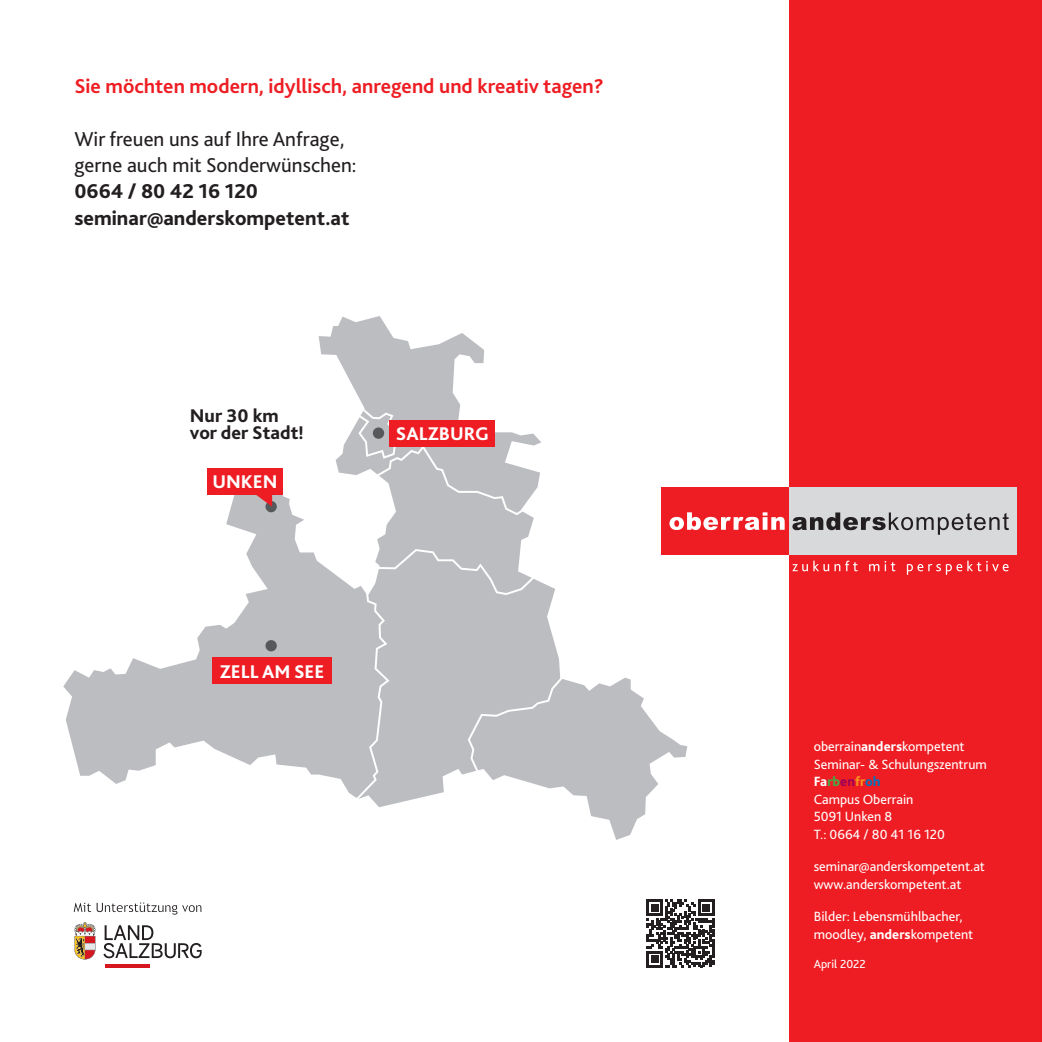
<style>
.page{position:relative;width:1042px;height:1042px;background:#fff}
.page>*{position:absolute;margin:0;border:0;box-sizing:border-box;transform-origin:0 0}
.t1{font:21px/26.2px "Bliss 2";color:#231f20}
.t2{font:700 21px "Bliss 2";color:#ee1d23}
.t3{font:800 21px/26.2px "Bliss 2";color:#231f20}
.t4{font:800 19.25px "Bliss 2";color:#fff}
.t5{font:800 19.25px/17.5px "Bliss 2";color:#231f20}
.t6{font:14px/17.5px "Bliss 2";color:#fff}
.t7{font:12.25px "Bliss 2";color:#fff}
.s1{font-weight:800}
.s2{font-weight:800;color:#40ae49}
.s3{font-weight:800;color:#9c0159}
.s4{font-weight:800;color:#f7931d}
.s5{font-weight:800;color:#0072bc}
</style>
<div class="page">
<div style="left:789px;top:0;width:253px;height:1042px;background:#ee1d23"></div>
<svg style="left:647px;top:899px;width:67px;height:68px"></svg>
<svg style="left:319px;top:316px;width:222px;height:176px"></svg>
<svg style="left:360px;top:411px;width:174px;height:140px"></svg>
<svg style="left:63px;top:489px;width:323px;height:309px"></svg>
<svg style="left:560px;top:677px;width:127px;height:163px"></svg>
<svg style="left:358px;top:551px;width:202px;height:256px;background:#c5c6c9"></svg>
<div style="left:373px;top:427px;width:11px;height:12px;background:#57585a;border-radius:50%"></div>
<div style="left:265px;top:501px;width:12px;height:11px;background:#57585a;border-radius:50%"></div>
<div style="left:389px;top:420px;width:106px;height:26px;background:#ee1d23"></div>
<div style="left:207px;top:468px;width:76px;height:27px;background:#ee1d23"></div>
<svg style="left:256px;top:495px;width:16px;height:12px"></svg>
<div style="left:265px;top:640px;width:12px;height:11px;background:#57585a;border-radius:50%"></div>
<div style="left:212px;top:658px;width:120px;height:26px;background:#ee1d23"></div>
<svg style="left:74px;top:922px;width:21px;height:37px"></svg>
<svg style="left:105px;top:964px;width:44px;height:3px"></svg>
<svg style="left:103px;top:925px;width:99px;height:33px"></svg>
<svg style="left:74px;top:902px;width:127px;height:12px"></svg>
<svg style="left:792px;top:560px;width:66px;height:11px"></svg>
<svg style="left:869px;top:561px;width:26px;height:10px"></svg>
<svg style="left:907px;top:560px;width:101px;height:15px"></svg>
<div style="left:661px;top:487px;width:128px;height:67px;background:#ee1d23"></div>
<svg style="left:669px;top:512px;width:115px;height:18px"></svg>
<div style="left:789px;top:487px;width:227px;height:67px;background:#d8d9db"></div>
<svg style="left:792px;top:512px;width:217px;height:23px"></svg>
<h1 class="t2" style="left:74px;top:73px;width:531px">Sie möchten modern, idyllisch, anregend und kreativ tagen?</h1>
<h1 class="t1" style="left:74px;top:125px;width:284px">Wir freuen uns auf Ihre Anfrage, gerne auch mit Sonderwünschen:</h1>
<h1 class="t3" style="left:74px;top:178px;width:277px">0664 / 80 42 16 120 seminar@anderskompetent.at</h1>
<h2 class="t5" style="left:190px;top:406px;width:115px">Nur 30 km vor der Stadt!</h2>
<h2 class="t4" style="left:212px;top:470px;width:67px">UNKEN</h2>
<h2 class="t4" style="left:220px;top:659px;width:106px">ZELL AM SEE</h2>
<h2 class="t4" style="left:396px;top:421px;width:94px">SALZBURG</h2>
<p class="t6" style="left:814px;top:737px;width:175px">oberrain<span class="s1">anders</span>kompetent<br>Seminar- &amp; Schulungszentrum<br><span class="s1">Fa</span><span class="s2">rb</span><span class="s3">en</span><span class="s4">fr</span><span class="s5">oh<br></span>Campus Oberrain<br>5091 Unken 8<br>T.: 0664 / 80 41 16 120</p>
<p class="t6" style="left:814px;top:857px;width:173px">seminar@anderskompetent.at www.anderskompetent.at</p>
<p class="t6" style="left:814px;top:907px;width:161px">Bilder: Lebensmühlbacher, moodley, <span class="s1">anders</span>kompetent</p>
<p class="t7" style="left:814px;top:956px;width:54px">April 2022</p>
</div>
